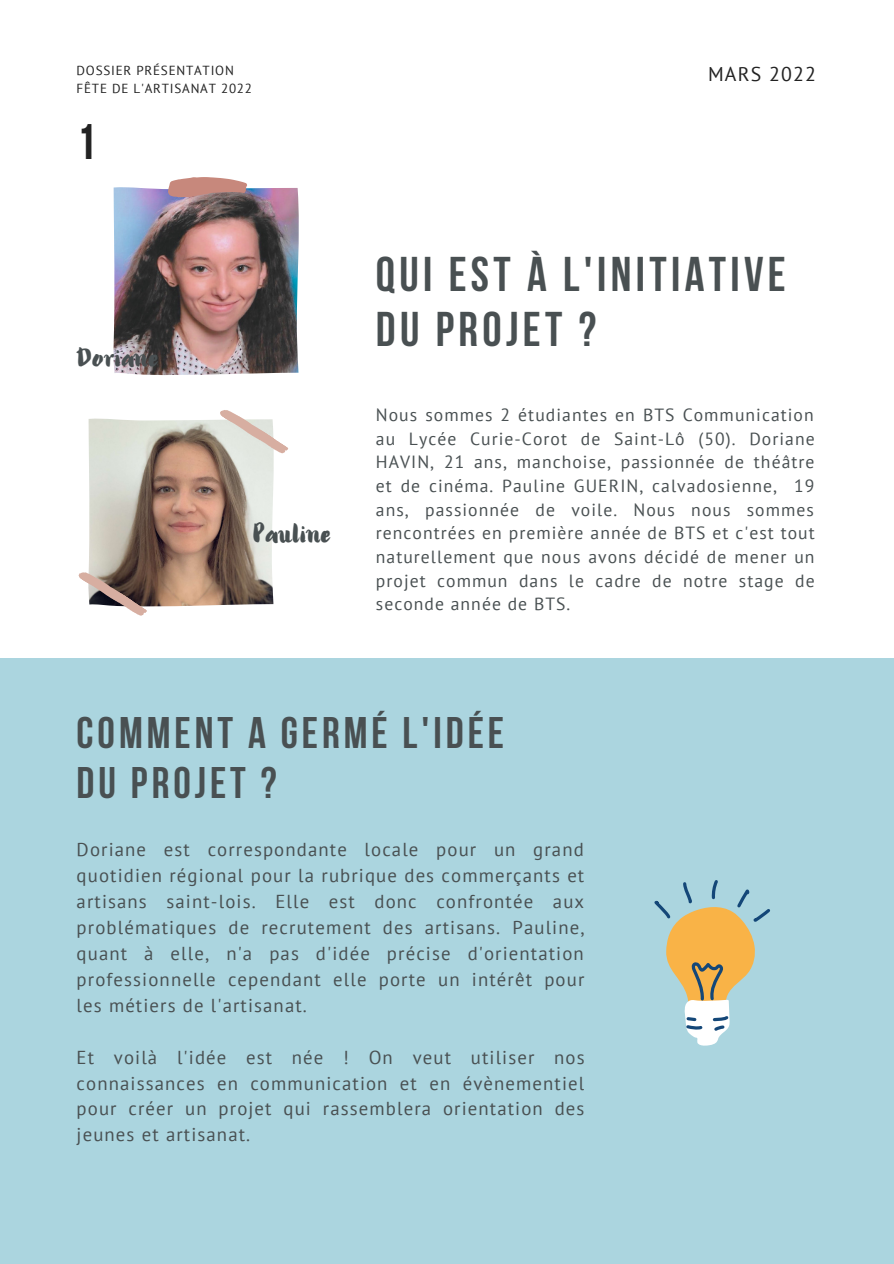
<style>
.page{position:relative;width:894px;height:1264px;background:#fff}
.page>*{position:absolute;margin:0;border:0;box-sizing:border-box;transform-origin:0 0}
.t1{font:700 49.65px "Bebas Neue";color:#222}
.t2{font:700 48.6px/55.2px "Bebas Neue";letter-spacing:.09em;color:#495052}
.t3{font:700 44.1px/49.5px "Bebas Neue";letter-spacing:.09em;color:#495052}
.t4{font:33px "Alanta Cyrillic Script";color:#495052}
.t5{font:19.8px "PT Sans";letter-spacing:.06em;color:#222}
.t6{font:18.75px/26px "PT Sans";letter-spacing:.06em;color:#495052;text-align:justify}
.t7{font:17.55px/23.7px "PT Sans";letter-spacing:.06em;color:#495052;text-align:justify}
.t8{font:13.05px "PT Sans";letter-spacing:.06em;color:#222}
</style>
<div class="page">
<div style="left:0;top:658px;width:893px;height:605px;background:#abd5df"></div>
<img style="left:88px;top:418px;width:186px;height:188px">
<svg style="left:218px;top:410px;width:71px;height:47px"></svg>
<svg style="left:78px;top:567px;width:70px;height:49px"></svg>
<img style="left:113px;top:187px;width:186px;height:188px">
<svg style="left:168px;top:177px;width:79px;height:20px;background:#c39189"></svg>
<svg style="left:654px;top:880px;width:116px;height:165px"></svg>
<p class="t8" style="left:77px;top:62px;width:159px">DOSSIER PRÉSENTATION</p>
<p class="t8" style="left:77px;top:80px;width:177px">FÊTE DE L'ARTISANAT 2022</p>
<p class="t1" style="left:77px;top:122px;width:21px">1</p>
<p class="t4" style="left:77px;top:335px;width:84px">Doriane</p>
<p class="t4" style="left:253px;top:512px;width:79px">Pauline</p>
<p class="t5" style="left:707px;top:61px;width:109px">MARS 2022</p>
<p class="t2" style="left:376px;top:251px;width:411px">QUI EST À L'INITIATIVE<br>DU PROJET ?</p>
<p class="t7" style="left:376px;top:403px;width:440px">Nous sommes 2 étudiantes en BTS Communication au Lycée Curie-Corot de Saint-Lô (50). Doriane HAVIN, 21 ans, manchoise, passionnée de théâtre et de cinéma. Pauline GUERIN, calvadosienne, 19 ans, passionnée de voile. Nous nous sommes rencontrées en première année de BTS et c'est tout naturellement que nous avons décidé de mener un projet commun dans le cadre de notre stage de seconde année de BTS.</p>
<p class="t3" style="left:77px;top:712px;width:429px">COMMENT A GERMÉ L'IDÉE<br>DU PROJET ?</p>
<p class="t6" style="left:77px;top:836px;width:509px">Doriane est correspondante locale pour un grand quotidien régional pour la rubrique des commerçants et artisans saint-lois. Elle est donc confrontée aux problématiques de recrutement des artisans. Pauline, quant à elle, n'a pas d'idée précise d'orientation professionnelle cependant elle porte un intérêt pour les métiers de l'artisanat.</p>
<p class="t6" style="left:77px;top:1043px;width:509px">Et voilà l'idée est née ! On veut utiliser nos connaissances en communication et en évènementiel pour créer un projet qui rassemblera orientation des jeunes et artisanat.</p>
</div>
